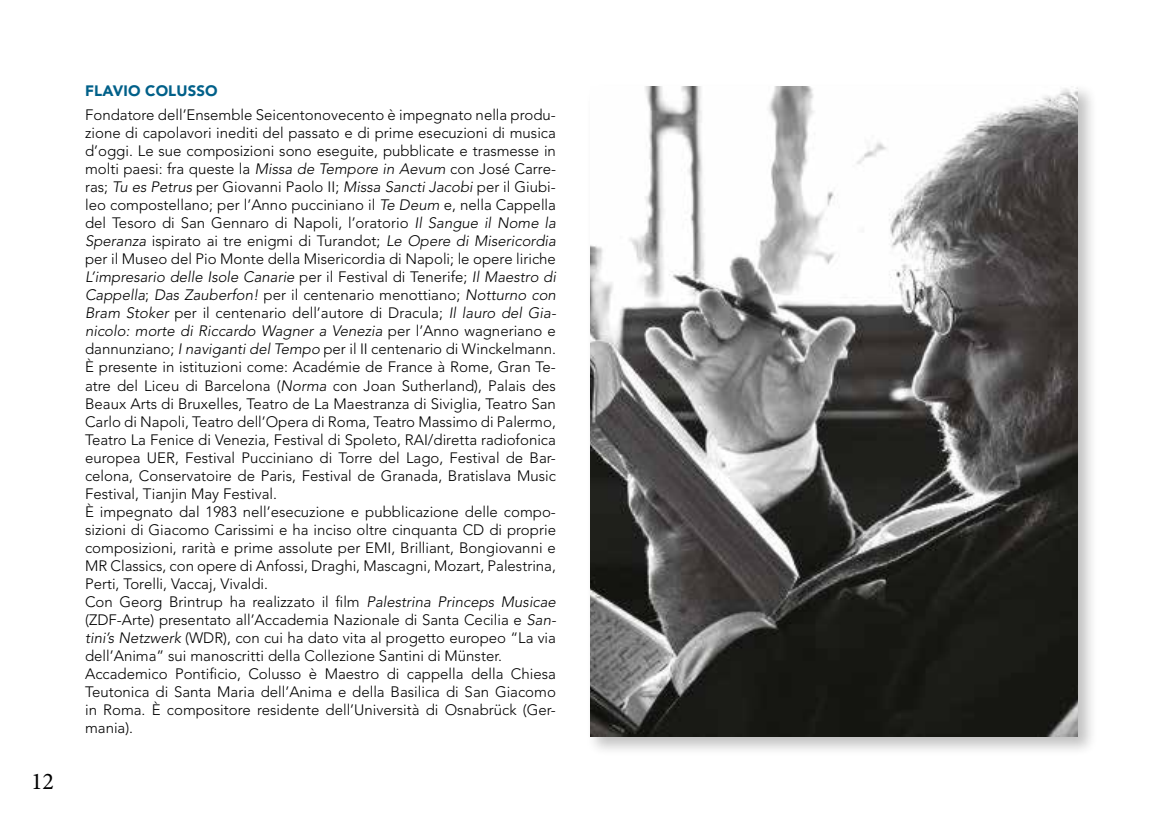
<style>
.page{position:relative;width:1163px;height:823px;background:#fff}
.page>*{position:absolute;margin:0;border:0;box-sizing:border-box;transform-origin:0 0}
.t1{font:24px "Minion Pro";color:#000}
.t2{font:300 15px/18px "Avenir LT Std";color:#000}
.t3{font:900 15px "Avenir LT Std";letter-spacing:.01em;color:#006089}
.s1{font-style:italic}
</style>
<div class="page">
<div style="left:586px;top:82px;width:512px;height:674px;background:#000;opacity:.25"></div>
<img style="left:590px;top:86px;width:487px;height:650px">
<h1 class="t1" style="left:31px;top:765px;width:25px">12</h1>
<p class="t3" style="left:85px;top:82px;width:134px">FLAVIO COLUSSO</p>
<p class="t2" style="left:85px;top:106px;width:472px">Fondatore dell’Ensemble Seicentonovecento è impegnato nella produ&shy;zione di capolavori inediti del passato e di prime esecuzioni di musica d’oggi. Le sue composizioni sono eseguite, pubblicate e trasmesse in molti paesi: fra queste la <span class="s1">Missa de Tempore in Aevum</span> con José Carre&shy;ras; <span class="s1">Tu es Petrus</span> per Giovanni Paolo II; <span class="s1">Missa Sancti Jacobi</span> per il Giubi&shy;leo compostellano; per l’Anno pucciniano il <span class="s1">Te Deum</span> e, nella Cappella del Tesoro di San Gennaro di Napoli, l’oratorio <span class="s1">Il Sangue il Nome la Speranza</span> ispirato ai tre enigmi di Turandot; <span class="s1">Le Opere di Misericordia </span>per il Museo del Pio Monte della Misericordia di Napoli; le opere liriche <span class="s1">L’impresario delle Isole Canarie</span> per il Festival di Tenerife; <span class="s1">Il Maestro di Cappella</span>; <span class="s1">Das Zauberfon!</span> per il centenario menottiano; <span class="s1">Notturno con Bram Stoker</span> per il centenario dell’autore di Dracula; <span class="s1">Il lauro del Gia&shy;nicolo: morte di Riccardo Wagner a Venezia</span> per l’Anno wagneriano e dannunziano; <span class="s1">I naviganti del Tempo</span> per il II centenario di Winckelmann.<br>È presente in istituzioni come: Académie de France à Rome, Gran Te&shy;atre del Liceu di Barcelona (<span class="s1">Norma</span> con Joan Sutherland), Palais des Beaux Arts di Bruxelles, Teatro de La Maestranza di Siviglia, Teatro San Carlo di Napoli, Teatro dell’Opera di Roma, Teatro Massimo di Palermo, Teatro La Fenice di Venezia, Festival di Spoleto, RAI/diretta radiofonica europea UER, Festival Pucciniano di Torre del Lago, Festival de Bar&shy;celona, Conservatoire de Paris, Festival de Granada, Bratislava Music Festival, Tianjin May Festival.<br>È impegnato dal 1983 nell’esecuzione e pubblicazione delle compo&shy;sizioni di Giacomo Carissimi e ha inciso oltre cinquanta CD di proprie composizioni, rarità e prime assolute per EMI, Brilliant, Bongiovanni e MR Classics, con opere di Anfossi, Draghi, Mascagni, Mozart, Palestrina, Perti, Torelli, Vaccaj, Vivaldi.<br>Con Georg Brintrup ha realizzato il film <span class="s1">Palestrina Princeps Musicae </span>(ZDF-Arte) presentato all’Accademia Nazionale di Santa Cecilia e <span class="s1">San&shy;tini’s Netzwerk</span> (WDR), con cui ha dato vita al progetto europeo “La via dell’Anima” sui manoscritti della Collezione Santini di Münster.<br>Accademico Pontificio, Colusso è Maestro di cappella della Chiesa Teutonica di Santa Maria dell’Anima e della Basilica di San Giacomo in Roma. È compositore residente dell’Università di Osnabrück (Ger&shy;mania).</p>
</div>
